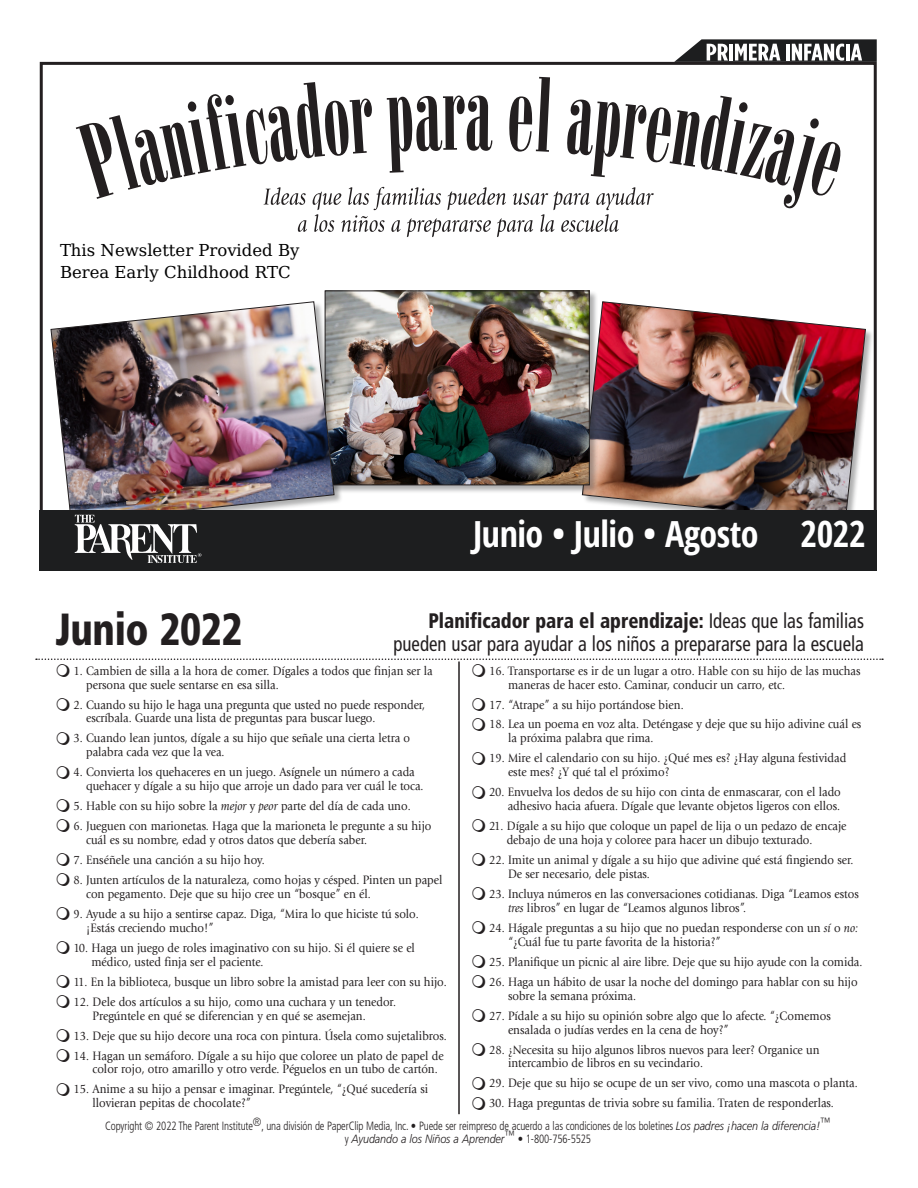
<style>
.page{position:relative;width:918px;height:1188px;background:#fff}
.page>*{position:absolute;margin:0;border:0;box-sizing:border-box;transform-origin:0 0}
.Month{font:900 condensed 45px "Frutiger LT Std";letter-spacing:-.01em;color:#231f20;scale:.9 1}
.Months-Year{font:700 condensed 36px "Open Sans";letter-spacing:-.015em;color:#fff}
.Bulleted_Text{font:condensed 21px "Frutiger LT Std";color:#231f20;scale:.9 1}
.Bulleted_Text-2{font:900 condensed 21px "Frutiger LT Std";color:#231f20;scale:.9 1}
.t1{font:16.5px/22.5px "DejaVu Math Te X Gyre";color:#000}
.Body_Text{font:12.75px/14px "Giovanni Std";color:#231f20;scale:.9 1}
.Copyright{font:300 condensed 12px/13.5px "Frutiger LT Std";letter-spacing:-.01em;color:#231f20;text-align:center;scale:.9 1}
.s1{font-weight:400}
.s2{font-style:italic}
.s3{font-style:italic;font-stretch:normal}
</style>
<div class="page">
<div style="left:582px;top:302px;width:292px;height:229px;background:#1d1e1f;opacity:.35"></div>
<img style="left:582px;top:301px;width:284px;height:209px">
<div style="left:324px;top:290px;width:274px;height:204px;background:#1d1e1f;opacity:.35"></div>
<img style="left:327px;top:293px;width:261px;height:190px">
<div style="left:325px;top:291px;width:265px;height:194px;border:1px solid #231f20"></div>
<div style="left:51px;top:302px;width:292px;height:229px;background:#1d1e1f;opacity:.35"></div>
<img style="left:51px;top:301px;width:283px;height:209px">
<hr style="left:458px;top:662px;width:2px;height:452px;background:#231f20">
<div style="left:40px;top:510px;width:837px;height:60px;background:#1d1e1f"></div>
<svg style="left:75px;top:515px;width:126px;height:48px"></svg>
<svg style="left:674px;top:39px;width:203px;height:23px"></svg>
<svg style="left:76px;top:77px;width:765px;height:160px"></svg>
<svg style="left:36px;top:659px;width:847px;height:18px"></svg>
<p class="t1" style="left:60px;top:240px;width:241px">This Newsletter Provided By<br>Berea Early Childhood RTC</p>
<h1 class="Month" style="left:56px;top:602px;width:209px">Junio 2022</h1>
<h1 class="Months-Year" style="left:473px;top:509px;width:287px">Junio • Julio • Agosto</h1>
<h1 class="Months-Year" style="left:801px;top:509px;width:67px">2022</h1>
<h2 class="Bulleted_Text-2" style="left:428px;top:608px;width:485px">Planificador para el aprendizaje: <span class="s1">Ideas que las familias</span></h2>
<h2 class="Bulleted_Text" style="left:393px;top:631px;width:524px">pueden usar para ayudar a los niños a prepararse para la escuela</h2>
<p class="Body_Text" style="left:86px;top:664px;width:387px;text-indent:-13px">1. Cambien de silla a la hora de comer. Dígales a todos que finjan ser la persona que suele sentarse en esa silla.</p>
<p class="Body_Text" style="left:86px;top:698px;width:378px;text-indent:-13px">2. Cuando su hijo le haga una pregunta que usted no puede responder, escríbala. Guarde una lista de preguntas para buscar luego.</p>
<p class="Body_Text" style="left:86px;top:731px;width:361px;text-indent:-13px">3. Cuando lean juntos, dígale a su hijo que señale una cierta letra o palabra cada vez que la vea.</p>
<p class="Body_Text" style="left:86px;top:765px;width:376px;text-indent:-13px">4. Convierta los quehaceres en un juego. Asígnele un número a cada quehacer y dígale a su hijo que arroje un dado para ver cuál le toca.</p>
<p class="Body_Text" style="left:74px;top:799px;width:376px">5. Hable con su hijo sobre la <span class="s2">mejor</span> y <span class="s2">peor</span> parte del día de cada uno.</p>
<p class="Body_Text" style="left:86px;top:819px;width:385px;text-indent:-13px">6. Jueguen con marionetas. Haga que la marioneta le pregunte a su hijo cuál es su nombre, edad y otros datos que debería saber.</p>
<p class="Body_Text" style="left:74px;top:853px;width:214px">7. Enséñele una canción a su hijo hoy.</p>
<p class="Body_Text" style="left:86px;top:873px;width:398px;text-indent:-13px">8. Junten artículos de la naturaleza, como hojas y césped. Pinten un papel con pegamento. Deje que su hijo cree un “bosque” en él.</p>
<p class="Body_Text" style="left:86px;top:907px;width:371px;text-indent:-13px">9. Ayude a su hijo a sentirse capaz. Diga, “Mira lo que hiciste tú solo. ¡Estás creciendo mucho!”</p>
<p class="Body_Text" style="left:91px;top:941px;width:361px;text-indent:-18px">10. Haga un juego de roles imaginativo con su hijo. Si él quiere se el médico, usted finja ser el paciente.</p>
<p class="Body_Text" style="left:74px;top:975px;width:416px">11. En la biblioteca, busque un libro sobre la amistad para leer con su hijo.</p>
<p class="Body_Text" style="left:93px;top:995px;width:339px;text-indent:-19px">12. Dele dos artículos a su hijo, como una cuchara y un tenedor.<br>Pregúntele en qué se diferencian y en qué se asemejan.</p>
<p class="Body_Text" style="left:74px;top:1029px;width:416px">13. Deje que su hijo decore una roca con pintura. Úsela como sujetalibros.</p>
<p class="Body_Text" style="left:93px;top:1049px;width:392px;text-indent:-19px">14. Hagan un semáforo. Dígale a su hijo que coloree un plato de papel de color rojo, otro amarillo y otro verde. Péguelos en un tubo de cartón.</p>
<p class="Body_Text" style="left:93px;top:1082px;width:375px;text-indent:-19px">15. Anime a su hijo a pensar e imaginar. Pregúntele, “¿Qué sucedería si llovieran pepitas de chocolate?”</p>
<p class="Body_Text" style="left:508px;top:664px;width:393px;text-indent:-19px">16. Transportarse es ir de un lugar a otro. Hable con su hijo de las muchas maneras de hacer esto. Caminar, conducir un carro, etc.</p>
<p class="Body_Text" style="left:489px;top:698px;width:218px">17. “Atrape” a su hijo portándose bien.</p>
<p class="Body_Text" style="left:508px;top:717px;width:394px;text-indent:-19px">18. Lea un poema en voz alta. Deténgase y deje que su hijo adivine cuál es la próxima palabra que rima.</p>
<p class="Body_Text" style="left:508px;top:751px;width:377px;text-indent:-19px">19. Mire el calendario con su hijo. ¿Qué mes es? ¿Hay alguna festividad este mes? ¿Y qué tal el próximo?</p>
<p class="Body_Text" style="left:489px;top:785px;width:393px;text-align:right">20. Envuelva los dedos de su hijo con cinta de enmascarar, con el lado adhesivo hacia afuera. Dígale que levante objetos ligeros con ellos.</p>
<p class="Body_Text" style="left:507px;top:819px;width:379px;text-indent:-18px">21. Dígale a su hijo que coloque un papel de lija o un pedazo de encaje debajo de una hoja y coloree para hacer un dibujo texturado.</p>
<p class="Body_Text" style="left:508px;top:853px;width:385px;text-indent:-19px">22. Imite un animal y dígale a su hijo que adivine qué está fingiendo ser.<br>De ser necesario, dele pistas.</p>
<p class="Body_Text" style="left:508px;top:887px;width:391px;text-indent:-19px">23. Incluya números en las conversaciones cotidianas. Diga “Leamos estos <span class="s2">tres</span> libros” en lugar de “Leamos algunos libros”.</p>
<p class="Body_Text" style="left:508px;top:921px;width:391px;text-indent:-19px">24. Hágale preguntas a su hijo que no puedan responderse con un <span class="s2">sí</span> o <span class="s2">no: </span>“¿Cuál fue tu parte favorita de la historia?”</p>
<p class="Body_Text" style="left:489px;top:955px;width:416px">25. Planifique un picnic al aire libre. Deje que su hijo ayude con la comida.</p>
<p class="Body_Text" style="left:508px;top:975px;width:390px;text-indent:-19px">26. Haga un hábito de usar la noche del domingo para hablar con su hijo sobre la semana próxima.</p>
<p class="Body_Text" style="left:508px;top:1009px;width:360px;text-indent:-19px">27. Pídale a su hijo su opinión sobre algo que lo afecte. “¿Comemos ensalada o judías verdes en la cena de hoy?”</p>
<p class="Body_Text" style="left:508px;top:1043px;width:348px;text-indent:-19px">28. ¿Necesita su hijo algunos libros nuevos para leer? Organice un intercambio de libros en su vecindario.</p>
<p class="Body_Text" style="left:489px;top:1076px;width:411px">29. Deje que su hijo se ocupe de un ser vivo, como una mascota o planta.</p>
<p class="Body_Text" style="left:489px;top:1096px;width:385px">30. Haga preguntas de trivia sobre su familia. Traten de responderlas.</p>
<p class="Copyright" style="left:105px;top:1119px;width:808px">Copyright © 2022 The Parent Institute®, una división de PaperClip Media, Inc. • Puede ser reimpreso de acuerdo a las condiciones de los boletines <span class="s3">Los padres ¡hacen la diferencia!</span>™ y <span class="s3">Ayudando a los Niños a Aprender</span>™ • 1-800-756-5525</p>
</div>
